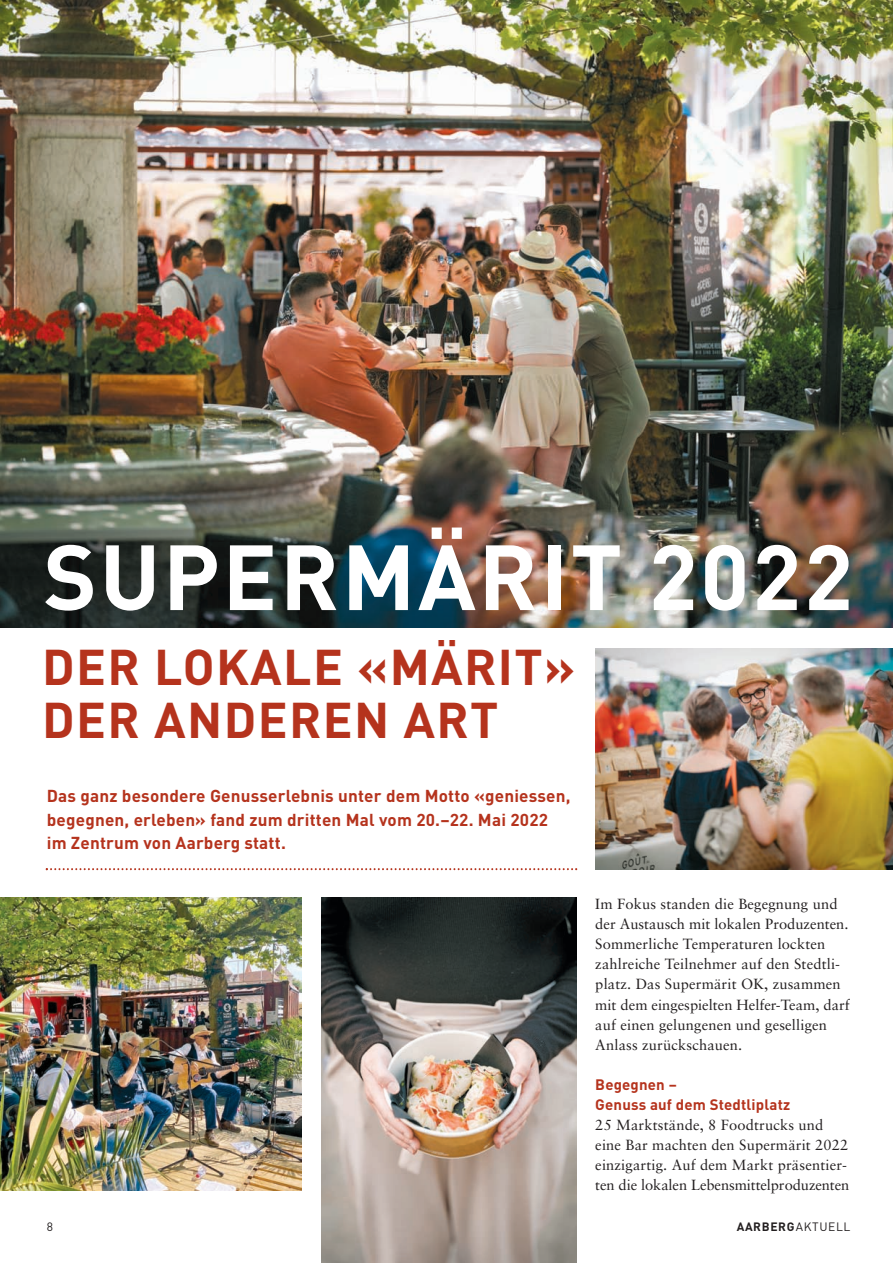
<style>
.page{position:relative;width:893px;height:1263px;background:#fff}
.page>*{position:absolute;margin:0;border:0;box-sizing:border-box;transform-origin:0 0}
.t1{font:700 90.9px "DIN";letter-spacing:.025em;color:#fff}
.t2{font:700 49.5px/52.2px "DIN";letter-spacing:.025em;color:#b5331d}
.t3{font:700 17.1px/23.1px "DIN";letter-spacing:.01em;color:#b5331d}
.t4{font:700 15px/20.1px "DIN";letter-spacing:.01em;color:#b5331d}
.t5{font:14.7px/20.1px "Sabon";letter-spacing:.01em;color:#231f20}
.t6{font:700 12px "DIN";letter-spacing:.055em;color:#231f20}
.t7{font:12px "DIN";color:#231f20}
.s1{font-weight:400}
</style>
<div class="page">
<img style="left:0;top:0;width:893px;height:628px">
<svg style="left:46px;top:868px;width:531px;height:2px"></svg>
<img style="left:0;top:897px;width:302px;height:294px">
<img style="left:321px;top:897px;width:255px;height:366px">
<img style="left:595px;top:648px;width:298px;height:221px">
<h1 class="t1" style="left:43px;top:525px;width:811px">SUPERMÄRIT 2022</h1>
<h2 class="t2" style="left:42px;top:642px;width:534px">DER LOKALE «MÄRIT»<br>DER ANDEREN ART</h2>
<p class="t3" style="left:47px;top:785px;width:525px">Das ganz besondere Genusserlebnis unter dem Motto «geniessen, begegnen, erleben» fand zum dritten Mal vom 20.–22. Mai 2022 im Zentrum von Aarberg statt.</p>
<p class="t5" style="left:595px;top:895px;width:256px">Im Fokus standen die Begegnung und der Austausch mit lokalen Produzenten.<br>Sommerliche Temperaturen lockten zahlreiche Teilnehmer auf den Stedtli&shy;platz. Das Supermärit OK, zusammen mit dem eingespielten Helfer-Team, darf auf einen gelungenen und geselligen Anlass zurückschauen.</p>
<p class="t4" style="left:595px;top:1075px;width:196px">Begegnen –<br>Genuss auf dem Stedtliplatz</p>
<p class="t5" style="left:595px;top:1116px;width:256px">25 Marktstände, 8 Foodtrucks und eine Bar machten den Supermärit 2022 einzigartig. Auf dem Markt präsentier&shy;ten die lokalen Lebensmittelproduzenten</p>
<p class="t7" style="left:47px;top:1220px;width:8px">8</p>
<p class="t6" style="left:737px;top:1220px;width:115px">AARBERG<span class="s1">AKTUELL</span></p>
</div>
